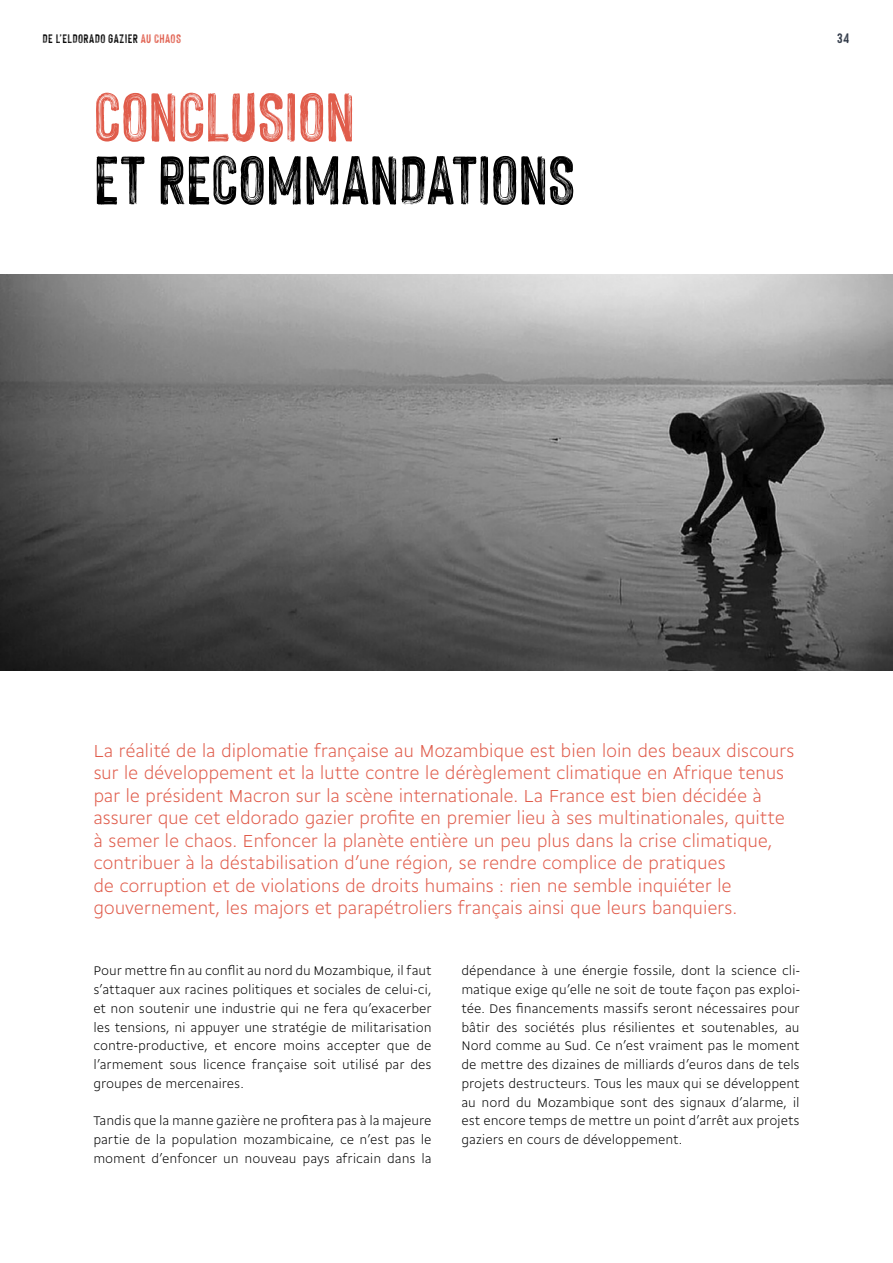
<style>
.page{position:relative;width:893px;height:1263px;background:#fff}
.page>*{position:absolute;margin:0;border:0;box-sizing:border-box;transform-origin:0 0}
.t1{font:75px "Hackney Vector";letter-spacing:-.01em;color:#000}
.t2{font:75px "Hackney Vector";letter-spacing:-.01em;color:#e05c4b}
.t3{font:300 18.75px/22.5px "Gemeli";letter-spacing:-.02em;color:#e05c4b}
.t4{font:15px "Hackney Vector";color:#2a3342}
.t5{font:300 13.5px/18.8px "Gemeli";letter-spacing:-.005em;color:#000;text-align:justify}
.t6{font:13.5px "Hackney Vector";letter-spacing:.025em;color:#000}
.s1{color:#e05c4b}
</style>
<div class="page">
<img style="left:0;top:274px;width:893px;height:396px">
<p class="t6" style="left:43px;top:31px;width:140px">DE L’ELDORADO GAZIER <span class="s1">AU CHAOS</span></p>
<p class="t4" style="left:837px;top:30px;width:14px">34</p>
<h1 class="t2" style="left:93px;top:76px;width:263px">CONCLUSION</h1>
<h1 class="t1" style="left:93px;top:139px;width:484px">ET RECOMMANDATIONS</h1>
<p class="t3" style="left:93px;top:738px;width:703px">La réalité de la diplomatie française au Mozambique est bien loin des beaux discours sur le développement et la lutte contre le dérèglement climatique en Afrique tenus par le président Macron sur la scène internationale. La France est bien décidée à assurer que cet eldorado gazier profite en premier lieu à ses multinationales, quitte à semer le chaos. Enfoncer la planète entière un peu plus dans la crise climatique, contribuer à la déstabilisation d’une région, se rendre complice de pratiques<br>de corruption et de violations de droits humains : rien ne semble inquiéter le gouvernement, les majors et parapétroliers français ainsi que leurs banquiers.</p>
<p class="t5" style="left:93px;top:961px;width:340px">Pour mettre fin au conflit au nord du Mozambique, il faut s’attaquer aux racines politiques et sociales de celui-ci, et non soutenir une industrie qui ne fera qu’exacerber les tensions, ni appuyer une stratégie de militarisation contre-productive, et encore moins accepter que de l’armement sous licence française soit utilisé par des groupes de mercenaires.</p>
<p class="t5" style="left:93px;top:1111px;width:340px">Tandis que la manne gazière ne profitera pas à la majeure partie de la population mozambicaine, ce n’est pas le moment d’enfoncer un nouveau pays africain dans la</p>
<p class="t5" style="left:461px;top:961px;width:340px">dépendance à une énergie fossile, dont la science cli&shy;matique exige qu’elle ne soit de toute façon pas exploi&shy;tée. Des financements massifs seront nécessaires pour bâtir des sociétés plus résilientes et soutenables, au Nord comme au Sud. Ce n’est vraiment pas le moment de mettre des dizaines de milliards d’euros dans de tels projets destructeurs. Tous les maux qui se développent au nord du Mozambique sont des signaux d’alarme, il est encore temps de mettre un point d’arrêt aux projets gaziers en cours de développement.</p>
</div>
